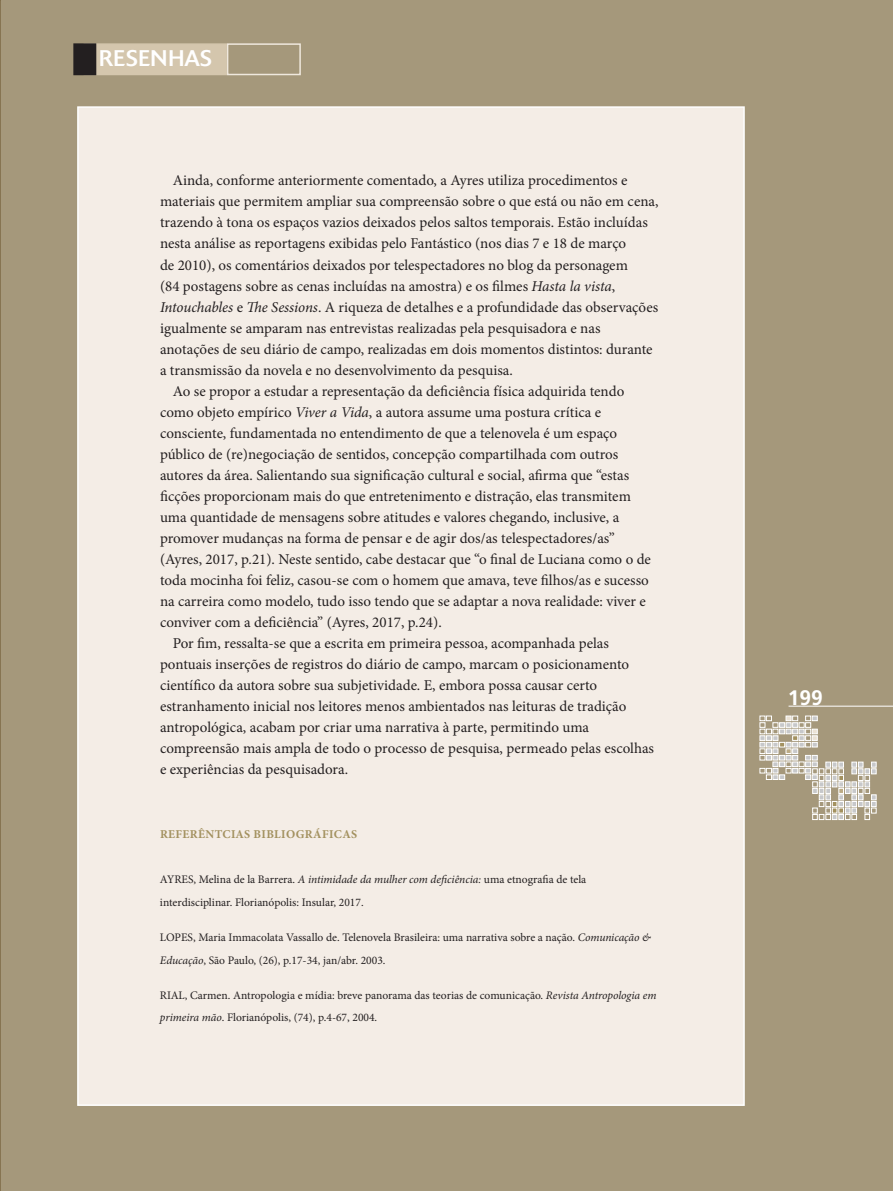
<style>
.page{position:relative;width:893px;height:1191px;background:#a5987b}
.page>*{position:absolute;margin:0;border:0;box-sizing:border-box;transform-origin:0 0}
.t1{font:22.5px "Delta";color:#fff}
.t2{font:700 21px "Frutiger";color:#fff}
.t3{font:15px "Minion Pro";color:#231f20}
.t4{font:700 12px "Minion Pro";letter-spacing:.03em;color:#a3915f}
.t5{font:11.55px/22.5px "Minion Pro";color:#231f20}
.s1{font-style:italic}
</style>
<div class="page">
<hr style="left:0;top:0;width:1px;height:1191px;background:#c0b08d">
<hr style="left:788px;top:706px;width:105px;height:1px;background:#fff">
<svg style="left:760px;top:716px;width:116px;height:103px"></svg>
<div style="left:77px;top:106px;width:668px;height:1000px;background:#f4ede6;border:2px solid #fff"></div>
<div style="left:84px;top:43px;width:143px;height:32px;background:#d4c6ad;border:2px solid #d4c6ad"></div>
<div style="left:74px;top:44px;width:22px;height:30px;background:#231f20"></div>
<div style="left:73px;top:43px;width:23px;height:32px;border:2px solid #231f20"></div>
<div style="left:227px;top:43px;width:74px;height:32px;border:2px solid #efe8dd"></div>
<h1 class="t1" style="left:99px;top:45px;width:100px">RESENHAS</h1>
<p class="t3" style="left:173px;top:171px;width:456px">Ainda, conforme anteriormente comentado, a Ayres utiliza procedimentos e</p>
<p class="t3" style="left:160px;top:192px;width:500px">materiais que permitem ampliar sua compreensão sobre o que está ou não em cena,</p>
<p class="t3" style="left:160px;top:213px;width:489px">trazendo à tona os espaços vazios deixados pelos saltos temporais. Estão incluídas</p>
<p class="t3" style="left:160px;top:234px;width:468px">nesta análise as reportagens exibidas pelo Fantástico (nos dias 7 e 18 de março</p>
<p class="t3" style="left:160px;top:255px;width:469px">de 2010), os comentários deixados por telespectadores no blog da personagem</p>
<p class="t3" style="left:160px;top:276px;width:457px">(84 postagens sobre as cenas incluídas na amostra) e os filmes <span class="s1">Hasta la vista</span>,</p>
<p class="t3" style="left:160px;top:297px;width:500px"><span class="s1">Intouchables</span> e <span class="s1">The Sessions</span>. A riqueza de detalhes e a profundidade das observações</p>
<p class="t3" style="left:160px;top:318px;width:442px">igualmente se amparam nas entrevistas realizadas pela pesquisadora e nas</p>
<p class="t3" style="left:160px;top:339px;width:494px">anotações de seu diário de campo, realizadas em dois momentos distintos: durante</p>
<p class="t3" style="left:160px;top:360px;width:354px">a transmissão da novela e no desenvolvimento da pesquisa.</p>
<p class="t3" style="left:173px;top:381px;width:453px">Ao se propor a estudar a representação da deficiência física adquirida tendo</p>
<p class="t3" style="left:160px;top:402px;width:443px">como objeto empírico <span class="s1">Viver a Vida</span>, a autora assume uma postura crítica e</p>
<p class="t3" style="left:160px;top:423px;width:459px">consciente, fundamentada no entendimento de que a telenovela é um espaço</p>
<p class="t3" style="left:160px;top:444px;width:460px">público de (re)negociação de sentidos, concepção compartilhada com outros</p>
<p class="t3" style="left:160px;top:465px;width:471px">autores da área. Salientando sua significação cultural e social, afirma que “estas</p>
<p class="t3" style="left:160px;top:486px;width:472px">ficções proporcionam mais do que entretenimento e distração, elas transmitem</p>
<p class="t3" style="left:160px;top:507px;width:461px">uma quantidade de mensagens sobre atitudes e valores chegando, inclusive, a</p>
<p class="t3" style="left:160px;top:528px;width:456px">promover mudanças na forma de pensar e de agir dos/as telespectadores/as”</p>
<p class="t3" style="left:160px;top:549px;width:492px">(Ayres, 2017, p.21). Neste sentido, cabe destacar que “o final de Luciana como o de</p>
<p class="t3" style="left:160px;top:570px;width:490px">toda mocinha foi feliz, casou-se com o homem que amava, teve filhos/as e sucesso</p>
<p class="t3" style="left:160px;top:591px;width:487px">na carreira como modelo, tudo isso tendo que se adaptar a nova realidade: viver e</p>
<p class="t3" style="left:160px;top:612px;width:283px">conviver com a deficiência” (Ayres, 2017, p.24).</p>
<p class="t3" style="left:173px;top:633px;width:438px">Por fim, ressalta-se que a escrita em primeira pessoa, acompanhada pelas</p>
<p class="t3" style="left:160px;top:654px;width:471px">pontuais inserções de registros do diário de campo, marcam o posicionamento</p>
<p class="t3" style="left:160px;top:675px;width:439px">científico da autora sobre sua subjetividade. E, embora possa causar certo</p>
<p class="t3" style="left:160px;top:696px;width:468px">estranhamento inicial nos leitores menos ambientados nas leituras de tradição</p>
<p class="t3" style="left:160px;top:717px;width:431px">antropológica, acabam por criar uma narrativa à parte, permitindo uma</p>
<p class="t3" style="left:160px;top:738px;width:496px">compreensão mais ampla de todo o processo de pesquisa, permeado pelas escolhas</p>
<p class="t3" style="left:160px;top:759px;width:190px">e experiências da pesquisadora.</p>
<p class="t4" style="left:160px;top:826px;width:199px">REFERÊNTCIAS BIBLIOGRÁFICAS</p>
<p class="t5" style="left:160px;top:868px;width:428px">AYRES, Melina de la Barrera. <span class="s1">A intimidade da mulher com deficiência:</span> uma etnografia de tela interdisciplinar. Florianópolis: Insular, 2017.</p>
<p class="t5" style="left:160px;top:926px;width:493px">LOPES, Maria Immacolata Vassallo de. Telenovela Brasileira: uma narrativa sobre a nação. <span class="s1">Comunicação &amp;<br>Educação</span>, São Paulo, (26), p.17-34, jan/abr. 2003.</p>
<p class="t5" style="left:160px;top:984px;width:498px">RIAL, Carmen. Antropologia e mídia: breve panorama das teorias de comunicação. <span class="s1">Revista Antropologia em primeira mão</span>. Florianópolis, (74), p.4-67, 2004.</p>
<h2 class="t2" style="left:788px;top:685px;width:37px">199</h2>
</div>
